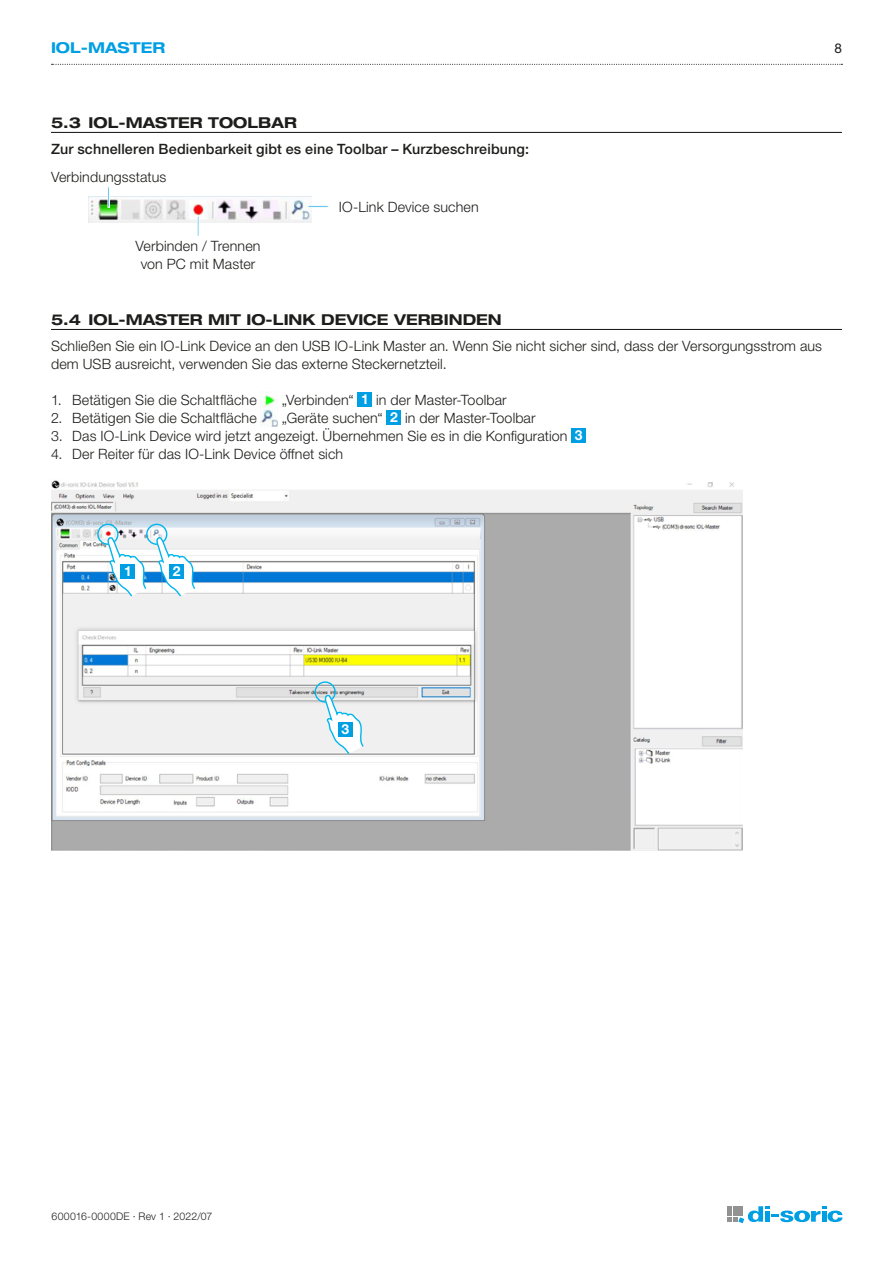
<style>
.page{position:relative;width:893px;height:1263px;background:#fff}
.page>*{position:absolute;margin:0;border:0;box-sizing:border-box;transform-origin:0 0}
.t1{font:700 expanded 15px "Helvetica Neue LTW1 G";color:#1d1d1b}
.t2{font:700 expanded 15px "Helvetica Neue LTW1 G";color:#009fe3}
.Copy{font:300 14.25px/18px "Helvetica Neue LTW1 G";letter-spacing:.01em;color:#1d1d1b}
.Beschriftung_Screens{font:300 14.25px/18px "Helvetica Neue LTW1 G";letter-spacing:.01em;color:#1d1d1b;text-align:center}
.Copy-2{font:500 14.25px "Helvetica Neue LTW1 G";letter-spacing:.01em;color:#1d1d1b}
.t3{font:700 13.8px "Helvetica Neue LTW1 G";color:#fff}
.t4{font:13.5px "Helvetica Neue LTW1 G";color:#1d1d1b}
.t5{font:300 10.5px "Helvetica Neue LTW1 G";letter-spacing:.02em;color:#1d1d1b}
</style>
<div class="page">
<svg style="left:727px;top:1206px;width:115px;height:17px"></svg>
<hr style="left:822px;top:1211px;width:4px;height:11px;background:#009fe3">
<svg style="left:52px;top:64px;width:790px;height:1px"></svg>
<hr style="left:51px;top:132px;width:791px;height:1px;background:#1d1d1b">
<hr style="left:51px;top:329px;width:791px;height:1px;background:#1d1d1b">
<img style="left:88px;top:197px;width:224px;height:25px">
<svg style="left:107px;top:186px;width:3px;height:22px"></svg>
<svg style="left:197px;top:215px;width:3px;height:21px"></svg>
<svg style="left:307px;top:205px;width:21px;height:3px"></svg>
<img style="left:261px;top:395px;width:17px;height:31px">
<div style="left:358px;top:392px;width:14px;height:15px;background:#009fe3"></div>
<div style="left:387px;top:410px;width:14px;height:15px;background:#009fe3"></div>
<div style="left:571px;top:428px;width:15px;height:15px;background:#009fe3"></div>
<img style="left:51px;top:480px;width:691px;height:370px">
<div style="left:146px;top:524px;width:21px;height:21px;border:1px solid #00b6ed;border-radius:50%"></div>
<svg style="left:156px;top:536px;width:40px;height:61px"></svg>
<div style="left:170px;top:564px;width:14px;height:15px;background:#009fe3"></div>
<div style="left:315px;top:681px;width:21px;height:22px;border:1px solid #00b6ed;border-radius:50%"></div>
<svg style="left:324px;top:694px;width:40px;height:61px"></svg>
<div style="left:338px;top:722px;width:14px;height:14px;background:#009fe3"></div>
<div style="left:97px;top:524px;width:21px;height:21px;border:1px solid #00b6ed;border-radius:50%"></div>
<svg style="left:107px;top:536px;width:40px;height:61px"></svg>
<div style="left:121px;top:564px;width:14px;height:15px;background:#009fe3"></div>
<p class="t2" style="left:51px;top:38px;width:116px">IOL-MASTER</p>
<p class="t4" style="left:834px;top:40px;width:9px">8</p>
<p class="t1" style="left:51px;top:112px;width:247px">5.3 IOL-MASTER TOOLBAR</p>
<p class="Copy-2" style="left:51px;top:141px;width:479px">Zur schnelleren Bedienbarkeit gibt es eine Toolbar – Kurzbeschreibung:</p>
<p class="Beschriftung_Screens" style="left:51px;top:168px;width:117px">Verbindungsstatus</p>
<p class="Beschriftung_Screens" style="left:136px;top:237px;width:127px">Verbinden / Trennen von PC mit Master</p>
<p class="Beschriftung_Screens" style="left:339px;top:197px;width:141px">IO-Link Device suchen</p>
<p class="t1" style="left:51px;top:309px;width:452px">5.4 IOL-MASTER MIT IO-LINK DEVICE VERBINDEN</p>
<p class="Copy" style="left:51px;top:337px;width:773px">Schließen Sie ein IO-Link Device an den USB IO-Link Master an. Wenn Sie nicht sicher sind, dass der Versorgungsstrom aus dem USB ausreicht, verwenden Sie das externe Steckernetzteil.</p>
<p class="Copy" style="left:51px;top:391px;width:207px">1. Betätigen Sie die Schaltfläche</p>
<p class="Copy" style="left:282px;top:391px;width:74px">„Verbinden“</p>
<p class="t3" style="left:361px;top:391px;width:9px">1</p>
<p class="Copy" style="left:376px;top:391px;width:132px">in der Master-Toolbar</p>
<p class="Copy" style="left:51px;top:409px;width:207px">2. Betätigen Sie die Schaltfläche</p>
<p class="Copy" style="left:282px;top:409px;width:103px">„Geräte suchen“</p>
<p class="t3" style="left:390px;top:409px;width:9px">2</p>
<p class="Copy" style="left:405px;top:409px;width:132px">in der Master-Toolbar</p>
<p class="Copy" style="left:51px;top:427px;width:518px">3. Das IO-Link Device wird jetzt angezeigt. Übernehmen Sie es in die Konfiguration</p>
<p class="t3" style="left:575px;top:427px;width:9px">3</p>
<p class="Copy" style="left:51px;top:445px;width:294px">4. Der Reiter für das IO-Link Device öffnet sich</p>
<p class="t3" style="left:124px;top:563px;width:9px">1</p>
<p class="t3" style="left:173px;top:563px;width:9px">2</p>
<p class="t3" style="left:341px;top:721px;width:9px">3</p>
<p class="t5" style="left:52px;top:1210px;width:162px">600016-0000DE · Rev 1 · 2022/07</p>
</div>
